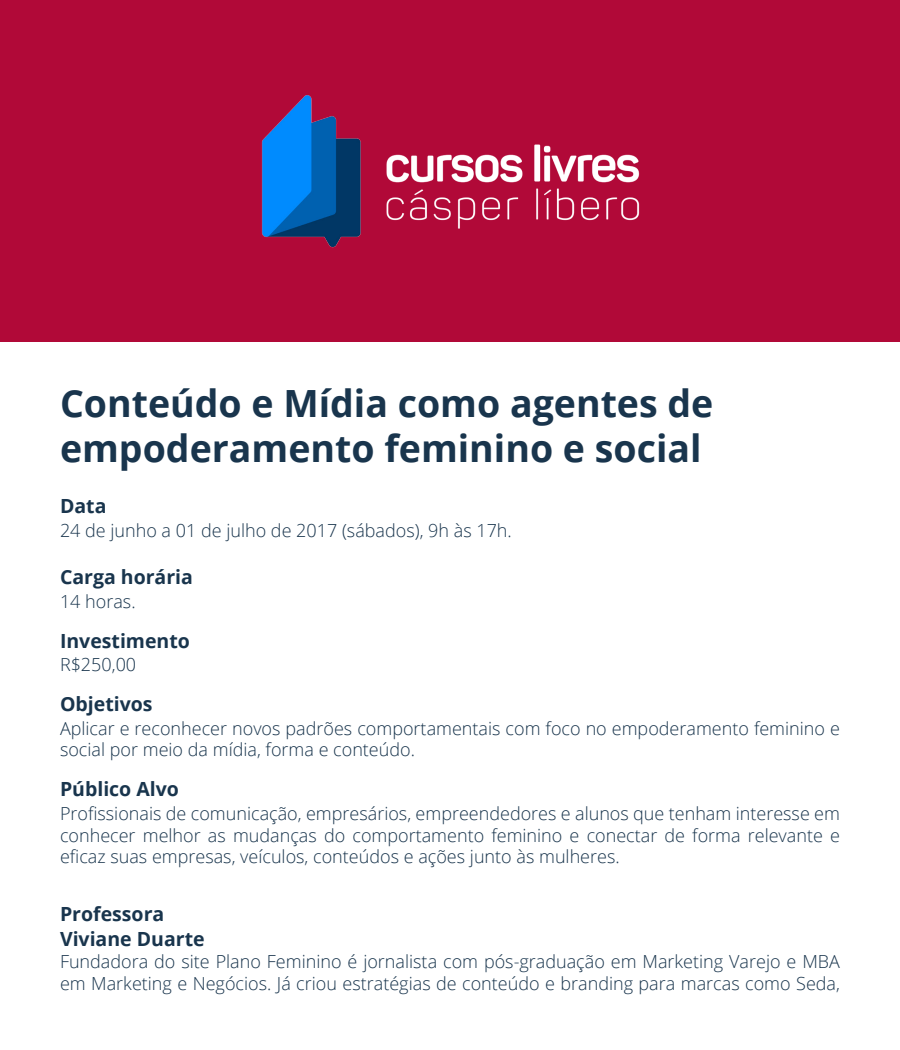
<style>
.page{position:relative;width:900px;height:1050px;background:#fff}
.page>*{position:absolute;margin:0;border:0;box-sizing:border-box;transform-origin:0 0}
.p1{font:700 37.5px/45px "Open Sans";color:#19354d}
.p3{font:700 19.5px "Open Sans";color:#19354d}
.p1-2{font:700 19.5px "Open Sans";color:#19354d}
.p4{font:300 18px/21.6px "Open Sans";color:#19354d}
</style>
<div class="page">
<div style="left:0;top:0;width:900px;height:342px;background:#b10938"></div>
<img style="left:262px;top:95px;width:378px;height:153px">
<p class="p1" style="left:60px;top:380px;width:655px">Conteúdo e Mídia como agentes de empoderamento feminino e social</p>
<p class="p3" style="left:60px;top:493px;width:48px">Data</p>
<p class="p4" style="left:60px;top:520px;width:453px">24 de junho a 01 de julho de 2017 (sábados), 9h às 17h.</p>
<p class="p3" style="left:60px;top:563px;width:135px">Carga horária</p>
<p class="p4" style="left:60px;top:590px;width:77px">14 horas.</p>
<p class="p3" style="left:60px;top:627px;width:132px">Investimento</p>
<p class="p4" style="left:60px;top:654px;width:78px">R$250,00</p>
<p class="p3" style="left:60px;top:690px;width:94px">Objetivos</p>
<p class="p4" style="left:60px;top:717px;width:782px">Aplicar e reconhecer novos padrões comportamentais com foco no empoderamento feminino e social por meio da mídia, forma e conteúdo.</p>
<p class="p3" style="left:60px;top:775px;width:121px">Público Alvo</p>
<p class="p4" style="left:60px;top:802px;width:782px;text-align:justify">Profissionais de comunicação, empresários, empreendedores e alunos que tenham interesse em conhecer melhor as mudanças do comportamento feminino e conectar de forma relevante e eficaz suas empresas, veículos, conteúdos e ações junto às mulheres.</p>
<p class="p1-2" style="left:60px;top:900px;width:106px">Professora</p>
<p class="p3" style="left:60px;top:926px;width:146px">Viviane Duarte</p>
<p class="p4" style="left:60px;top:950px;width:782px">Fundadora do site Plano Feminino é jornalista com pós-graduação em Marketing Varejo e MBA em Marketing e Negócios. Já criou estratégias de conteúdo e branding para marcas como Seda,</p>
</div>
